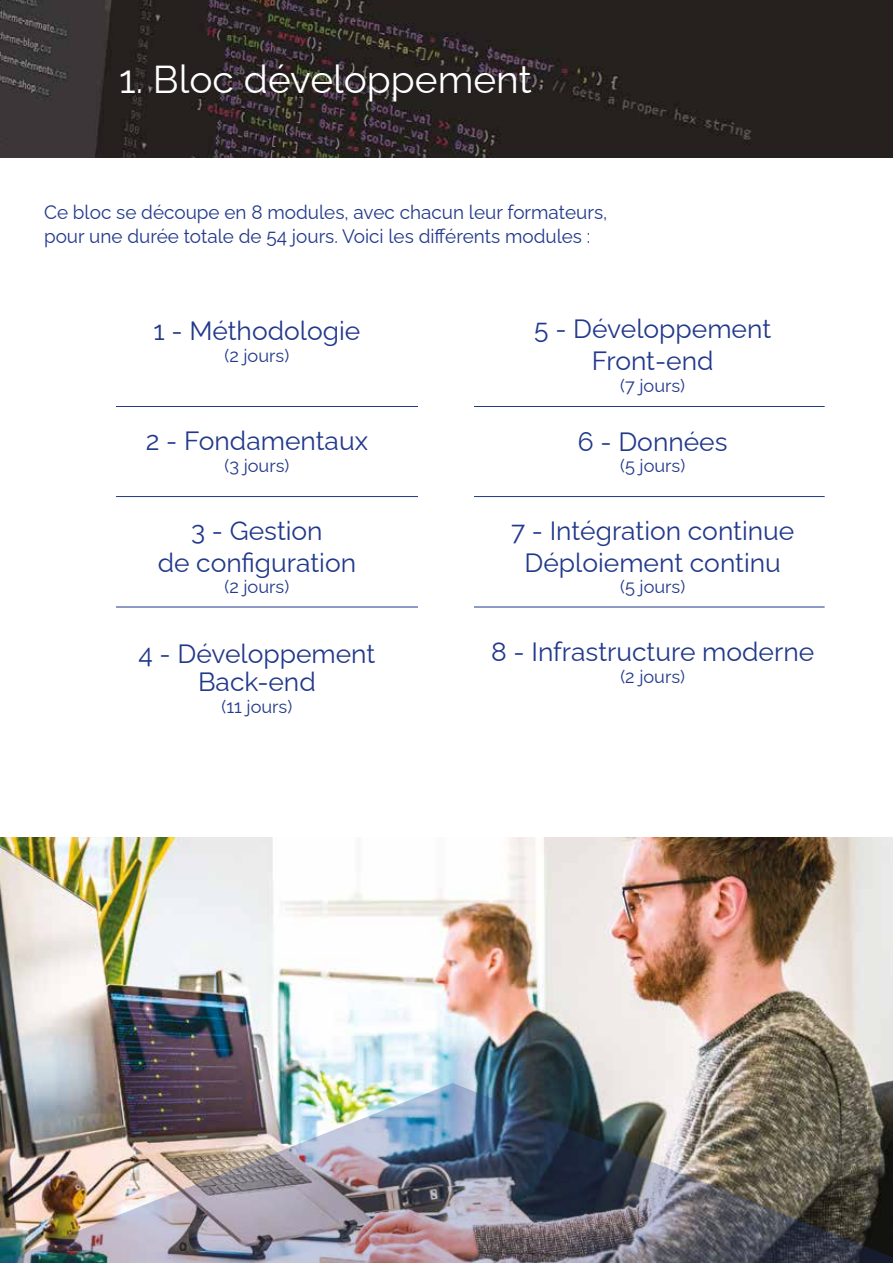
<style>
.page{position:relative;width:893px;height:1263px;background:#fff}
.page>*{position:absolute;margin:0;border:0;box-sizing:border-box;transform-origin:0 0}
.t1{font:100 38.85px "Raleway";color:#fff}
.t2{font:100 26.4px/31.7px "Raleway";color:#22398b;text-align:center}
.t3{font:100 19.5px/23.4px "Raleway";color:#22398b}
.t4{font:100 18.15px "Raleway";color:#22398b}
</style>
<div class="page">
<img style="left:0;top:0;width:893px;height:157px">
<img style="left:0;top:838px;width:893px;height:245px">
<img style="left:0;top:1083px;width:893px;height:180px">
<hr style="left:116px;top:406px;width:709px;height:1px;background:#22398b">
<hr style="left:116px;top:496px;width:709px;height:1px;background:#22398b">
<hr style="left:116px;top:607px;width:709px;height:1px;background:#22398b">
<div style="left:419px;top:341px;width:55px;height:368px;background:#fff"></div>
<h1 class="t1" style="left:119px;top:48px;width:414px">1. Bloc développement</h1>
<p class="t3" style="left:44px;top:198px;width:565px">Ce bloc se découpe en 8 modules, avec chacun leur formateurs, pour une durée totale de 54 jours. Voici les différents modules :</p>
<p class="t2" style="left:154px;top:312px;width:208px">1 - Méthodologie</p>
<p class="t4" style="left:225px;top:341px;width:66px">(2 jours)</p>
<p class="t2" style="left:146px;top:422px;width:224px">2 - Fondamentaux</p>
<p class="t4" style="left:224px;top:451px;width:66px">(3 jours)</p>
<p class="t2" style="left:158px;top:512px;width:200px">3 - Gestion<br>de configuration</p>
<p class="t4" style="left:225px;top:572px;width:66px">(2 jours)</p>
<p class="t2" style="left:138px;top:637px;width:238px;line-height:28px">4 - Développement<br>Back-end</p>
<p class="t4" style="left:222px;top:692px;width:72px">(11 jours)</p>
<p class="t2" style="left:534px;top:310px;width:238px">5 - Développement<br>Front-end</p>
<p class="t4" style="left:620px;top:371px;width:66px">(7 jours)</p>
<p class="t2" style="left:578px;top:423px;width:151px">6 - Données</p>
<p class="t4" style="left:620px;top:451px;width:67px">(5 jours)</p>
<p class="t2" style="left:511px;top:512px;width:285px">7 - Intégration continue<br>Déploiement continu</p>
<p class="t4" style="left:620px;top:572px;width:67px">(5 jours)</p>
<p class="t2" style="left:491px;top:633px;width:325px">8 - Infrastructure moderne</p>
<p class="t4" style="left:620px;top:662px;width:66px">(2 jours)</p>
</div>
